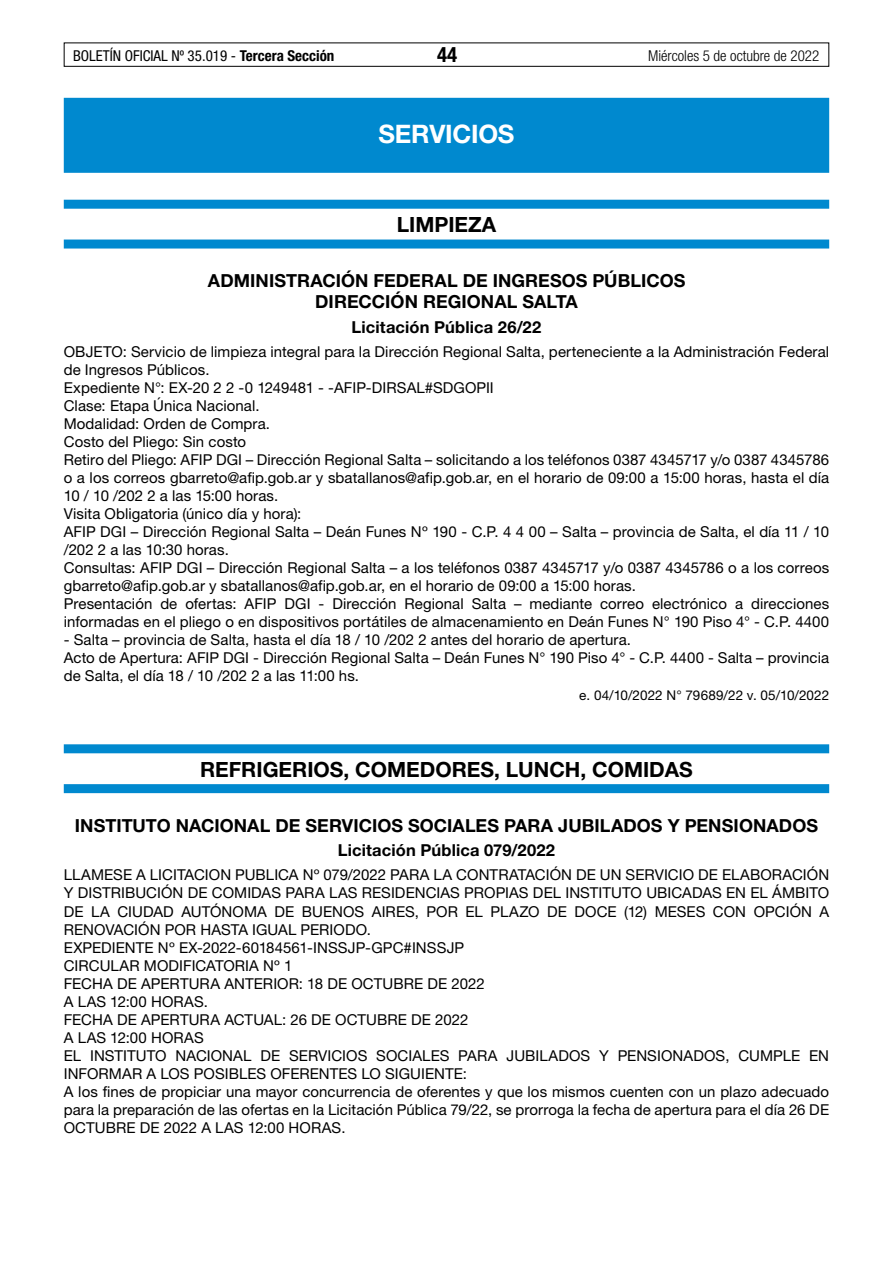
<style>
.page{position:relative;width:893px;height:1263px;background:#fff}
.page>*{position:absolute;margin:0;border:0;box-sizing:border-box;transform-origin:0 0}
.t1{font:700 25.5px "Helvetica Neue LT Std";letter-spacing:-.01em;color:#fff}
.t2{font:700 21px "Helvetica Neue LT Std";color:#000}
.t3{font:700 condensed 21px "Helvetica Neue LT Std";color:#000}
.t4{font:700 18px/21px "Helvetica Neue LT Std";letter-spacing:.005em;color:#000}
.t5{font:700 16.5px "Helvetica Neue LT Std";letter-spacing:.01em;color:#000}
.t6{font:15px/18px "Helvetica Neue LT Std";letter-spacing:.005em;color:#000}
.t7{font:condensed 15px "Helvetica Neue LT Std";color:#000}
.t8{font:300 condensed 15px "Helvetica Neue LT Std";color:#000}
.t9{font:13.5px "Helvetica Neue LT Std";letter-spacing:.005em;color:#000}
.s1{font-weight:700}
.s2{color:#fff}
</style>
<div class="page">
<div style="left:64px;top:43px;width:765px;height:24px;border:1px solid #000"></div>
<div style="left:64px;top:98px;width:765px;height:75px;background:#0089cf"></div>
<div style="left:64px;top:200px;width:765px;height:9px;background:#0089cf"></div>
<div style="left:64px;top:240px;width:765px;height:9px;background:#0089cf"></div>
<div style="left:64px;top:744px;width:765px;height:9px;background:#0089cf"></div>
<div style="left:64px;top:784px;width:765px;height:9px;background:#0089cf"></div>
<p class="t7" style="left:73px;top:47px;width:263px">BOLETÍN OFICIAL Nº 35.019 - <span class="s1">Tercera Sección</span></p>
<h2 class="t3" style="left:437px;top:42px;width:22px">44</h2>
<p class="t8" style="left:648px;top:47px;width:173px">Miércoles 5 de octubre de 2022</p>
<h1 class="t1" style="left:378px;top:118px;width:137px">SERVICIOS</h1>
<h2 class="t2" style="left:397px;top:212px;width:101px">LIMPIEZA</h2>
<p class="t4" style="left:315px;top:270px;width:384px;text-indent:-107px">ADMINISTRACIÓN FEDERAL DE INGRESOS PÚBLICOS <span class="s2">-<br></span>DIRECCIÓN REGIONAL SALTA</p>
<p class="t5" style="left:352px;top:316px;width:191px">Licitación Pública 26/22</p>
<p class="t6" style="left:64px;top:342px;width:767px">OBJETO: Servicio de limpieza integral para la Dirección Regional Salta, perteneciente a la Administración Federal de Ingresos Públicos.<br>Expediente N°: EX-20 2 2 -0 1249481 - -AFIP-DIRSAL#SDGOPII<br>Clase: Etapa Única Nacional.<br>Modalidad: Orden de Compra.<br>Costo del Pliego: Sin costo<br>Retiro del Pliego: AFIP DGI – Dirección Regional Salta – solicitando a los teléfonos 0387 4345717 y/o 0387 4345786 o a los correos gbarreto@afip.gob.ar y sbatallanos@afip.gob.ar, en el horario de 09:00 a 15:00 horas, hasta el día 10 / 10 /202 2 a las 15:00 horas.<br>Visita Obligatoria (único día y hora):<br>AFIP DGI – Dirección Regional Salta – Deán Funes Nº 190 - C.P. 4 4 00 – Salta – provincia de Salta, el día 11 / 10 /202 2 a las 10:30 horas.<br>Consultas: AFIP DGI – Dirección Regional Salta – a los teléfonos 0387 4345717 y/o 0387 4345786 o a los correos gbarreto@afip.gob.ar y sbatallanos@afip.gob.ar, en el horario de 09:00 a 15:00 horas.<br>Presentación de ofertas: AFIP DGI - Dirección Regional Salta – mediante correo electrónico a direcciones informadas en el pliego o en dispositivos portátiles de almacenamiento en Deán Funes N° 190 Piso 4° - C.P. 4400</p>
<p class="t6" style="left:64px;top:630px;width:767px">- Salta – provincia de Salta, hasta el día 18 / 10 /202 2 antes del horario de apertura.<br>Acto de Apertura: AFIP DGI - Dirección Regional Salta – Deán Funes N° 190 Piso 4° - C.P. 4400 - Salta – provincia de Salta, el día 18 / 10 /202 2 a las 11:00 hs.</p>
<p class="t9" style="left:579px;top:687px;width:251px">e. 04/10/2022 N° 79689/22 v. 05/10/2022</p>
<h2 class="t2" style="left:200px;top:756px;width:494px">REFRIGERIOS, COMEDORES, LUNCH, COMIDAS</h2>
<p class="t4" style="left:75px;top:814px;width:744px">INSTITUTO NACIONAL DE SERVICIOS SOCIALES PARA JUBILADOS Y PENSIONADOS</p>
<p class="t5" style="left:338px;top:840px;width:219px">Licitación Pública 079/2022</p>
<p class="t6" style="left:64px;top:866px;width:767px">LLAMESE A LICITACION PUBLICA Nº 079/2022 PARA LA CONTRATACIÓN DE UN SERVICIO DE ELABORACIÓN Y DISTRIBUCIÓN DE COMIDAS PARA LAS RESIDENCIAS PROPIAS DEL INSTITUTO UBICADAS EN EL ÁMBITO DE LA CIUDAD AUTÓNOMA DE BUENOS AIRES, POR EL PLAZO DE DOCE (12) MESES CON OPCIÓN A RENOVACIÓN POR HASTA IGUAL PERIODO.<br>EXPEDIENTE Nº EX-2022-60184561-INSSJP-GPC#INSSJP<br>CIRCULAR MODIFICATORIA Nº 1<br>FECHA DE APERTURA ANTERIOR: 18 DE OCTUBRE DE 2022<br>A LAS 12:00 HORAS.<br>FECHA DE APERTURA ACTUAL: 26 DE OCTUBRE DE 2022<br>A LAS 12:00 HORAS<br>EL INSTITUTO NACIONAL DE SERVICIOS SOCIALES PARA JUBILADOS Y PENSIONADOS, CUMPLE EN INFORMAR A LOS POSIBLES OFERENTES LO SIGUIENTE:<br>A los fines de propiciar una mayor concurrencia de oferentes y que los mismos cuenten con un plazo adecuado para la preparación de las ofertas en la Licitación Pública 79/22, se prorroga la fecha de apertura para el día 26 DE OCTUBRE DE 2022 A LAS 12:00 HORAS.</p>
</div>
